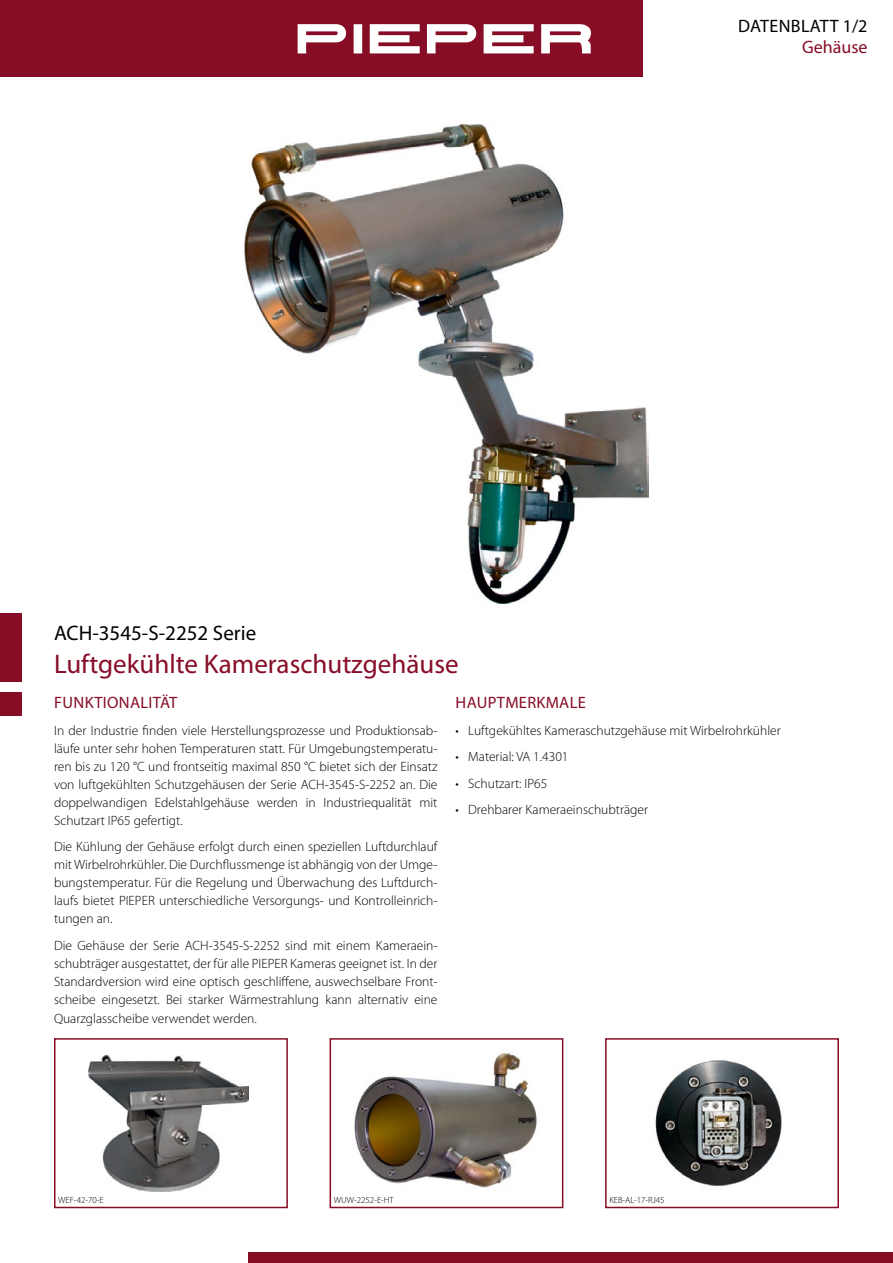
<style>
.page{position:relative;width:893px;height:1263px;background:#fff}
.page>*{position:absolute;margin:0;border:0;box-sizing:border-box;transform-origin:0 0}
.t1{font:27px "Myriad Pro";color:#870d27}
.t2{font:21px "Myriad Pro";color:#000}
.t3{font:18px "Myriad Pro";letter-spacing:.02em;color:#000}
.t4{font:18px "Myriad Pro";color:#870d27}
.t5{font:16.5px "Myriad Pro";letter-spacing:.02em;color:#870d27}
.t6{font:300 13.5px/18px "Myriad Pro";color:#000;text-align:justify}
.t7{font:300 9px "Myriad Pro";color:#000}
</style>
<div class="page">
<div style="left:249px;top:1252px;width:644px;height:11px;background:#870d27"></div>
<div style="left:0;top:692px;width:21px;height:23px;background:#870d27"></div>
<div style="left:0;top:613px;width:21px;height:68px;background:#870d27"></div>
<img style="left:354px;top:1053px;width:183px;height:135px">
<div style="left:330px;top:1038px;width:233px;height:170px;border:2px solid #870d27"></div>
<img style="left:655px;top:1060px;width:127px;height:126px">
<div style="left:605px;top:1038px;width:234px;height:170px;border:2px solid #870d27"></div>
<img style="left:88px;top:1055px;width:161px;height:136px">
<div style="left:54px;top:1038px;width:234px;height:170px;border:2px solid #870d27"></div>
<div style="left:0;top:0;width:642px;height:77px;background:#870d27"></div>
<svg style="left:427px;top:24px;width:49px;height:29px"></svg>
<svg style="left:298px;top:24px;width:48px;height:29px"></svg>
<svg style="left:354px;top:24px;width:8px;height:29px"></svg>
<svg style="left:370px;top:24px;width:50px;height:29px"></svg>
<svg style="left:484px;top:24px;width:50px;height:29px"></svg>
<svg style="left:541px;top:24px;width:50px;height:29px"></svg>
<img style="left:244px;top:123px;width:404px;height:481px">
<h3 class="t3" style="left:738px;top:14px;width:131px">DATENBLATT 1/2</h3>
<h3 class="t4" style="left:802px;top:36px;width:67px">Gehäuse</h3>
<h2 class="t2" style="left:54px;top:620px;width:204px">ACH-3545-S-2252 Serie</h2>
<h1 class="t1" style="left:54px;top:647px;width:406px">Luftgekühlte Kameraschutzgehäuse</h1>
<p class="t5" style="left:54px;top:692px;width:125px">FUNKTIONALITÄT</p>
<p class="t6" style="left:54px;top:721px;width:385px">In der Industrie finden viele Herstellungsprozesse und Produktionsab&shy;läufe unter sehr hohen Temperaturen statt. Für Umgebungstemperatu&shy;ren bis zu 120 °C und frontseitig maximal 850 °C bietet sich der Einsatz von luftgekühlten Schutzgehäusen der Serie ACH-3545-S-2252 an. Die doppelwandigen Edelstahlgehäuse werden in Industriequalität mit Schutzart IP65 gefertigt.</p>
<p class="t6" style="left:54px;top:838px;width:385px">Die Kühlung der Gehäuse erfolgt durch einen speziellen Luftdurchlauf mit Wirbelrohrkühler. Die Durchflussmenge ist abhängig von der Umge&shy;bungstemperatur. Für die Regelung und Überwachung des Luftdurch&shy;laufs bietet PIEPER unterschiedliche Versorgungs- und Kontrolleinrich&shy;tungen an.</p>
<p class="t6" style="left:54px;top:936px;width:385px">Die Gehäuse der Serie ACH-3545-S-2252 sind mit einem Kameraein&shy;schubträger ausgestattet, der für alle PIEPER Kameras geeignet ist. In der Standardversion wird eine optisch geschliffene, auswechselbare Front&shy;scheibe eingesetzt. Bei starker Wärmestrahlung kann alternativ eine</p>
<p class="t6" style="left:54px;top:1010px;width:204px">Quarzglasscheibe verwendet werden.</p>
<p class="t5" style="left:456px;top:692px;width:132px">HAUPTMERKMALE</p>
<p class="t6" style="left:455px;top:721px;width:327px">• Luftgekühltes Kameraschutzgehäuse mit Wirbelrohrkühler</p>
<p class="t6" style="left:455px;top:748px;width:115px">• Material: VA 1.4301</p>
<p class="t6" style="left:455px;top:774px;width:93px">• Schutzart: IP65</p>
<p class="t6" style="left:455px;top:801px;width:194px">• Drehbarer Kameraeinschubträger</p>
<p class="t7" style="left:58px;top:1195px;width:47px">WEF-42-70-E</p>
<p class="t7" style="left:334px;top:1195px;width:61px">WUW-2252-E-HT</p>
<p class="t7" style="left:609px;top:1195px;width:57px">KEB-AL-17-RJ45</p>
</div>
